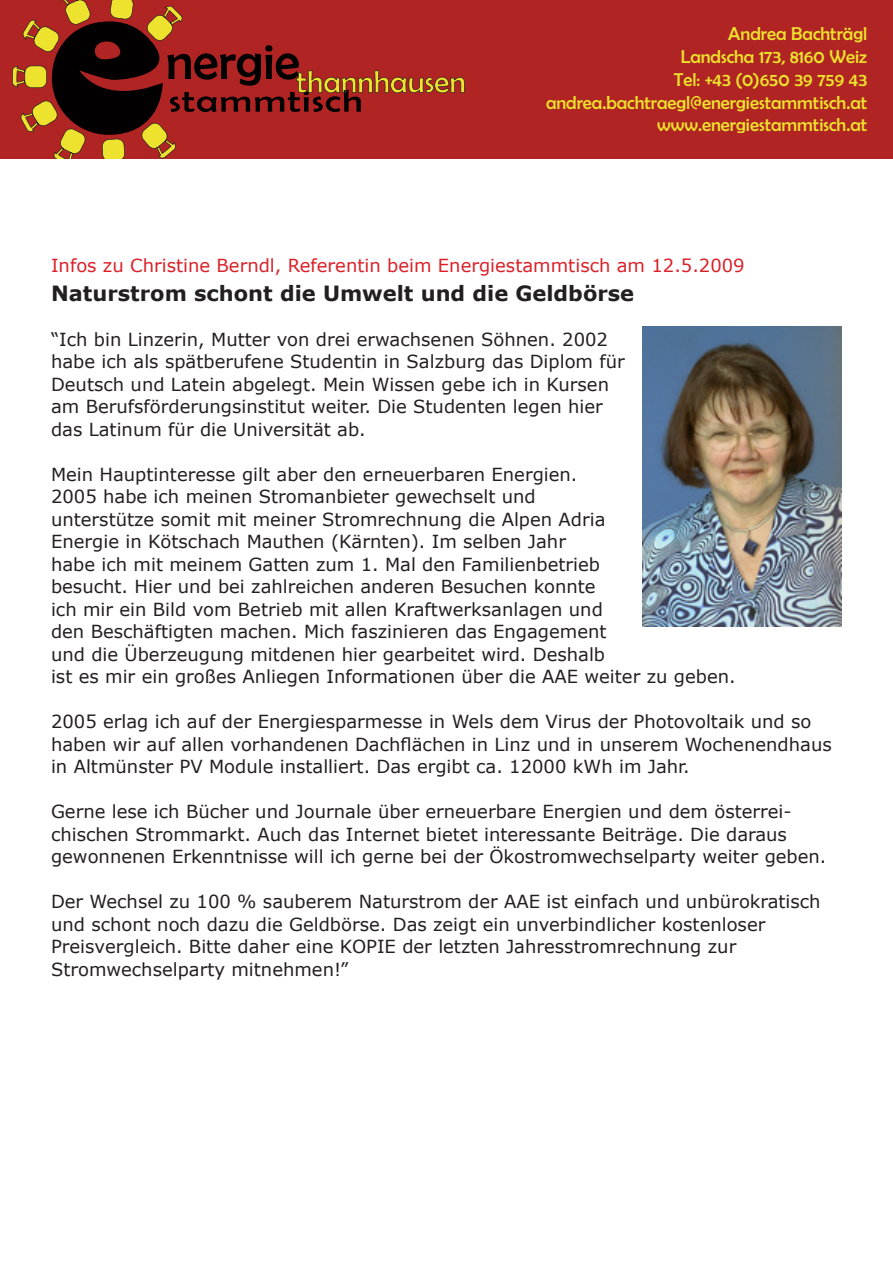
<style>
.page{position:relative;width:893px;height:1263px;background:#fff}
.page>*{position:absolute;margin:0;border:0;box-sizing:border-box;transform-origin:0 0}
.t1{font:700 21px "Verdana";color:#231f20}
.t2{font:18.75px/22.8px "Berlin Sans FB";color:#ede22d;text-align:right}
.t3{font:18px/22.5px "Verdana";color:#231f20}
.t4{font:18px "Verdana";color:#da2128}
</style>
<div class="page">
<div style="left:0;top:0;width:893px;height:159px;background:#b02423"></div>
<svg style="left:12px;top:0;width:453px;height:159px"></svg>
<div style="left:533px;top:26px;width:342px;height:107px;background:#b02423"></div>
<img style="left:642px;top:327px;width:200px;height:300px">
<p class="t2" style="left:546px;top:22px;width:323px">Andrea Bachträgl<br>Landscha 173, 8160 Weiz<br>Tel: +43 (0)650 39 759 43 andrea.bachtraegl@energiestammtisch.at www.energiestammtisch.at</p>
<p class="t4" style="left:51px;top:254px;width:695px">Infos zu Christine Berndl, Referentin beim Energiestammtisch am 12.5.2009</p>
<p class="t1" style="left:51px;top:280px;width:585px">Naturstrom schont die Umwelt und die Geldbörse</p>
<p class="t3" style="left:51px;top:327px;width:575px">“Ich bin Linzerin, Mutter von drei erwachsenen Söhnen. 2002 habe ich als spätberufene Studentin in Salzburg das Diplom für Deutsch und Latein abgelegt. Mein Wissen gebe ich in Kursen am Berufsförderungsinstitut weiter. Die Studenten legen hier das Latinum für die Universität ab.</p>
<p class="t3" style="left:51px;top:462px;width:686px">Mein Hauptinteresse gilt aber den erneuerbaren Energien.<br>2005 habe ich meinen Stromanbieter gewechselt und<br>unterstütze somit mit meiner Stromrechnung die Alpen Adria<br>Energie in Kötschach Mauthen (Kärnten). Im selben Jahr<br>habe ich mit meinem Gatten zum 1. Mal den Familienbetrieb<br>besucht. Hier und bei zahlreichen anderen Besuchen konnte<br>ich mir ein Bild vom Betrieb mit allen Kraftwerksanlagen und<br>den Beschäftigten machen. Mich faszinieren das Engagement<br>und die Überzeugung mitdenen hier gearbeitet wird. Deshalb<br>ist es mir ein großes Anliegen Informationen über die AAE weiter zu geben.</p>
<p class="t3" style="left:51px;top:710px;width:782px">2005 erlag ich auf der Energiesparmesse in Wels dem Virus der Photovoltaik und so haben wir auf allen vorhandenen Dachflächen in Linz und in unserem Wochenendhaus in Altmünster PV Module installiert. Das ergibt ca. 12000 kWh im Jahr.</p>
<p class="t3" style="left:51px;top:800px;width:777px">Gerne lese ich Bücher und Journale über erneuerbare Energien und dem österrei&shy;chischen Strommarkt. Auch das Internet bietet interessante Beiträge. Die daraus gewonnenen Erkenntnisse will ich gerne bei der Ökostromwechselparty weiter geben.</p>
<p class="t3" style="left:51px;top:890px;width:771px">Der Wechsel zu 100 % sauberem Naturstrom der AAE ist einfach und unbürokratisch und schont noch dazu die Geldbörse. Das zeigt ein unverbindlicher kostenloser Preisvergleich. Bitte daher eine KOPIE der letzten Jahresstromrechnung zur Stromwechselparty mitnehmen!”</p>
</div>
